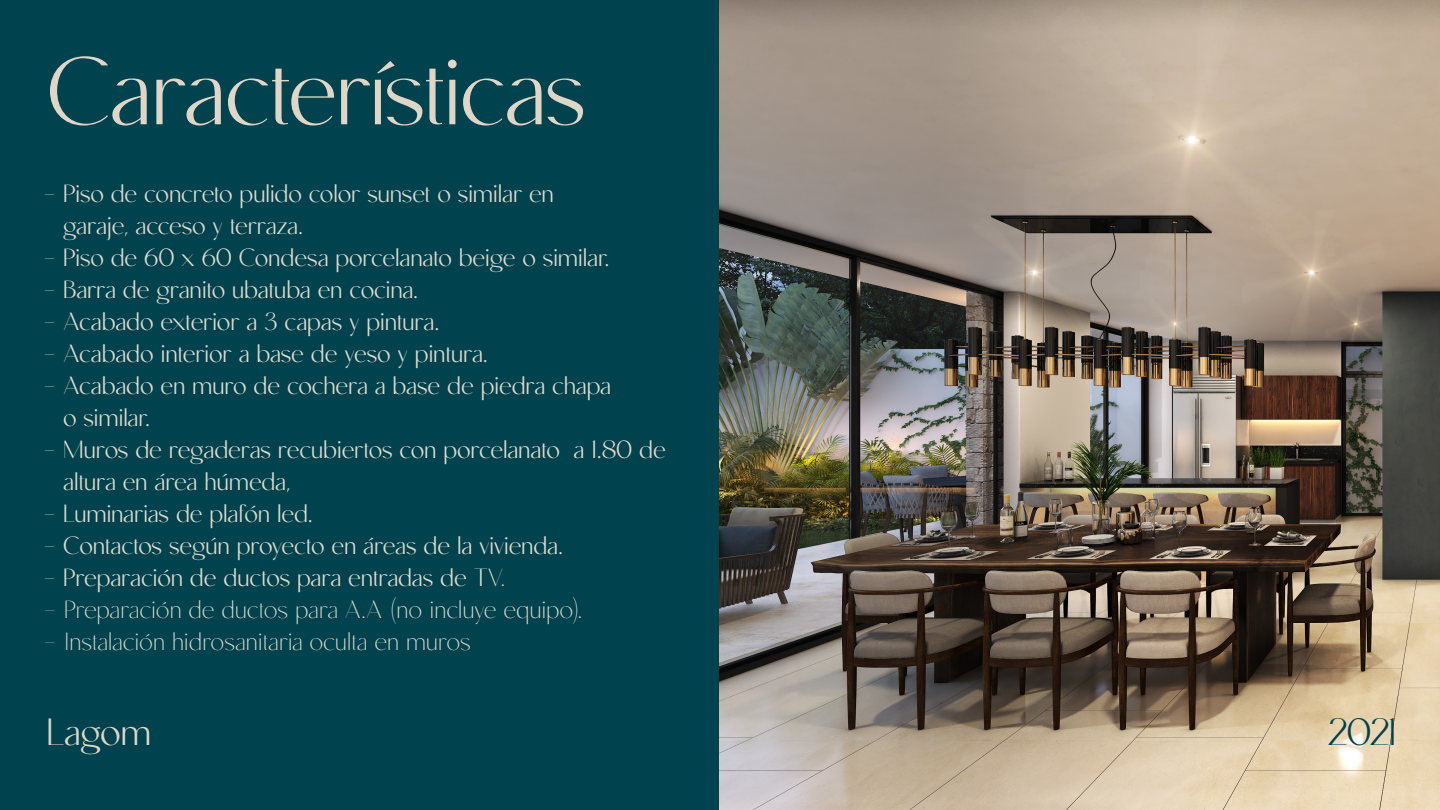
<style>
.page{position:relative;width:1440px;height:810px;background:#fff}
.page>*{position:absolute;margin:0;border:0;box-sizing:border-box;transform-origin:0 0}
.t1{font:103.8px "Moneta Sans";letter-spacing:-.02em;color:#e0d6c8}
.t2{font:41.25px "Moneta Sans";letter-spacing:-.015em;color:#e0d6c8}
.t3{font:41.25px "Moneta Sans";color:#00424e}
.t4{font:27.08px/32px "Moneta Sans";letter-spacing:-.01em;color:#e3d9cb}
.t5{font:300 27.08px "Moneta Sans";letter-spacing:-.015em;color:#e3d9cb}
.s1{font-weight:300}
</style>
<div class="page">
<div style="left:0;top:0;width:719px;height:810px;background:#00424e"></div>
<img style="left:719px;top:0;width:721px;height:810px">
<h1 class="t1" style="left:47px;top:40px;width:541px">Características</h1>
<p class="t4" style="left:63px;top:181px;width:492px;text-indent:-20px">- Piso de concreto pulido color sunset o similar en garaje, acceso y terraza.</p>
<p class="t4" style="left:43px;top:245px;width:568px">- Piso de 60 x 60 Condesa porcelanato beige o similar.</p>
<p class="t4" style="left:43px;top:277px;width:377px">- Barra de granito ubatuba en cocina.</p>
<p class="t4" style="left:43px;top:309px;width:398px">- Acabado exterior a 3 capas y pintura.</p>
<p class="t4" style="left:43px;top:341px;width:447px">- Acabado interior a base de yeso y pintura.</p>
<p class="t4" style="left:63px;top:373px;width:550px;text-indent:-20px">- Acabado en muro de cochera a base de piedra chapa o similar.</p>
<p class="t4" style="left:63px;top:437px;width:604px;text-indent:-20px">- Muros de regaderas recubiertos con porcelanato a 1.80 de altura en área húmeda,</p>
<p class="t4" style="left:43px;top:501px;width:272px">- Luminarias de plafón led.</p>
<p class="t4" style="left:43px;top:533px;width:522px">- Contactos según proyecto en áreas de la vivienda.</p>
<p class="t4" style="left:43px;top:565px;width:464px">- Preparación de ductos para entradas de T<span class="s1">V.</span></p>
<p class="t5" style="left:43px;top:595px;width:541px">- Preparación de ductos para A.A (no incluye equipo).</p>
<p class="t5" style="left:43px;top:627px;width:430px">- Instalación hidrosanitaria oculta en muros</p>
<h2 class="t2" style="left:47px;top:711px;width:106px">Lagom</h2>
<h2 class="t3" style="left:1327px;top:711px;width:70px">2021</h2>
</div>
